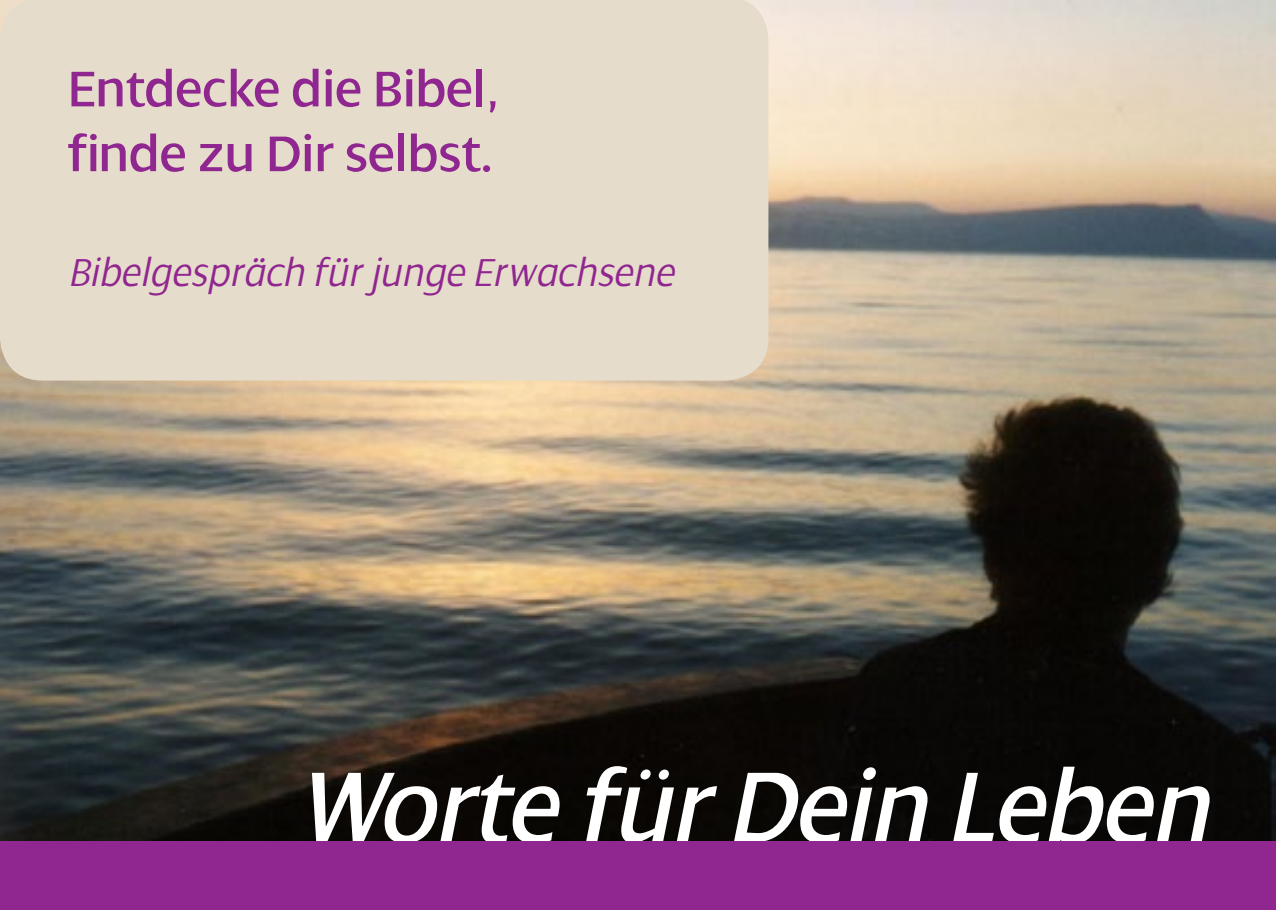
<style>
.page{position:relative;width:1276px;height:910px;background:#fff}
.page>*{position:absolute;margin:0;border:0;box-sizing:border-box;transform-origin:0 0}
.t1{font:italic 108px "Dialog";color:#fff}
.t2{font:54px/64.8px "Dialog";color:#90268f}
.t3{font:italic 300 42px "Dialog";color:#90268f}
</style>
<div class="page">
<img style="left:0;top:0;width:1276px;height:842px">
<div style="left:0;top:0;width:768px;height:381px;background:#e6dccb"></div>
<div style="left:0;top:842px;width:1276px;height:68px;background:#90268f"></div>
<p class="t2" style="left:68px;top:57px;width:432px">Entdecke die Bibel, finde zu Dir selbst.</p>
<p class="t3" style="left:68px;top:250px;width:607px">Bibelgespräch für junge Erwachsene</p>
<h1 class="t1" style="left:298px;top:749px;width:911px">Worte für Dein Leben</h1>
</div>
